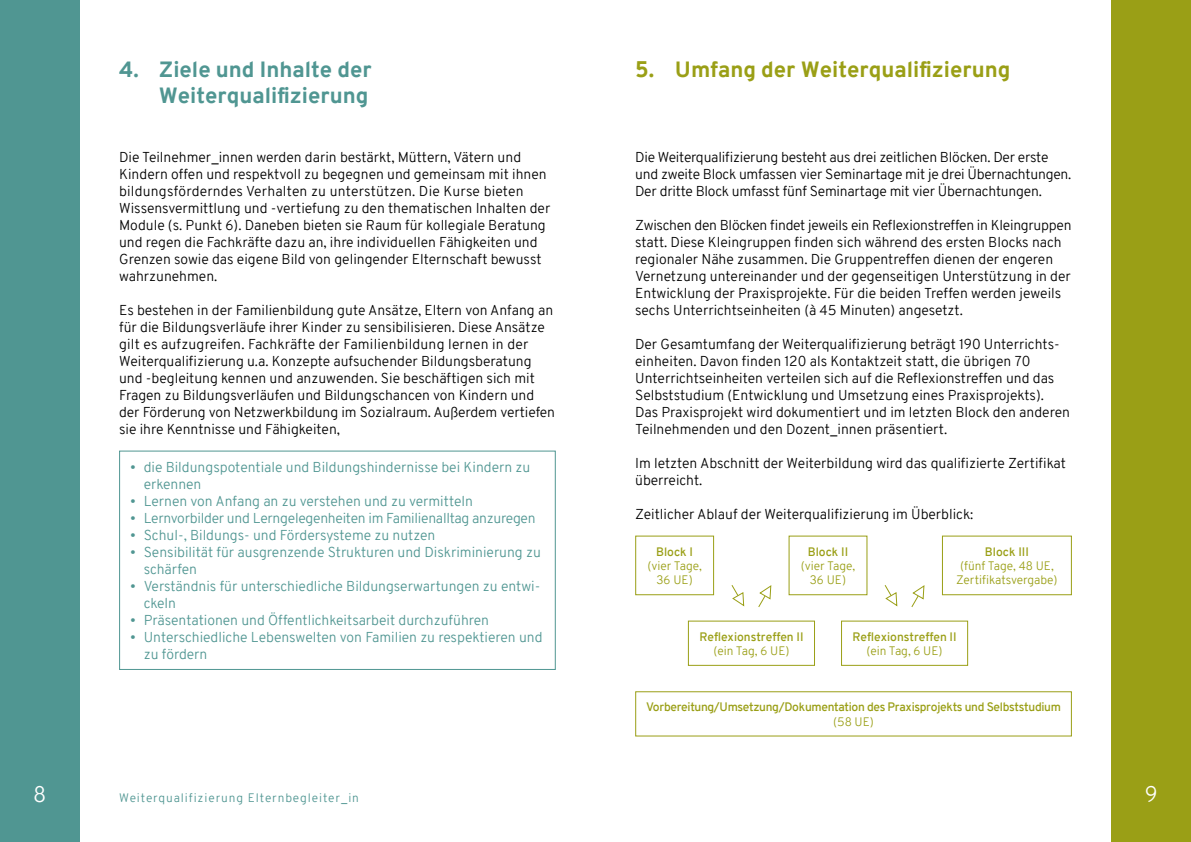
<style>
.page{position:relative;width:1191px;height:842px;background:#fff}
.page>*{position:absolute;margin:0;border:0;box-sizing:border-box;transform-origin:0 0}
.t1{font:700 22px/26.4px "Overpass";color:#509692;text-align:right}
.t2{font:700 22px "Overpass";color:#9a9f16}
.t3{font:300 22px "Overpass";color:#fff}
.t4{font:300 14px/17px "Overpass";color:#000}
.t5{font:300 14px/17px "Overpass";color:#509692}
.t6{font:300 14px "Overpass";letter-spacing:-.02em;color:#509692}
.t7{font:300 12px/14.4px "Overpass";color:#9a9f16;text-align:center}
.t8{font:12px "Overpass";letter-spacing:-.025em;color:#9a9f16}
.t9{font:12px "Overpass";color:#9a9f16}
.t10{font:300 12px "Overpass";letter-spacing:.075em;color:#509692}
.s1{font-size:22.5px}
</style>
<div class="page">
<div style="left:1111px;top:0;width:80px;height:842px;background:#9a9f16"></div>
<div style="left:0;top:0;width:79px;height:842px;background:#509692"></div>
<div style="left:119px;top:451px;width:437px;height:219px;border:1px solid #509692"></div>
<div style="left:635px;top:536px;width:79px;height:59px;border:1px solid #9a9f16"></div>
<div style="left:942px;top:536px;width:129px;height:59px;border:1px solid #9a9f16"></div>
<div style="left:688px;top:621px;width:127px;height:45px;border:1px solid #9a9f16"></div>
<div style="left:841px;top:621px;width:127px;height:45px;border:1px solid #9a9f16"></div>
<svg style="left:758px;top:585px;width:14px;height:22px"></svg>
<svg style="left:731px;top:585px;width:14px;height:22px"></svg>
<svg style="left:911px;top:585px;width:14px;height:22px"></svg>
<svg style="left:884px;top:585px;width:14px;height:22px"></svg>
<h1 class="t1" style="left:119px;top:56px;width:254px">4. Ziele und Inhalte der<br>Weiterqualifizierung</h1>
<p class="t4" style="left:119px;top:148px;width:433px">Die Teilnehmer_innen werden darin bestärkt, Müttern, Vätern und Kindern offen und respektvoll zu begegnen und gemeinsam mit ihnen bildungsförderndes Verhalten zu unterstützen. Die Kurse bieten Wissensvermittlung und -vertiefung zu den thematischen Inhalten der Module (s. Punkt 6). Daneben bieten sie Raum für kollegiale Beratung und regen die Fachkräfte dazu an, ihre individuellen Fähigkeiten und Grenzen sowie das eigene Bild von gelingender Elternschaft bewusst wahrzunehmen.</p>
<p class="t4" style="left:119px;top:301px;width:437px">Es bestehen in der Familienbildung gute Ansätze, Eltern von Anfang an für die Bildungsverläufe ihrer Kinder zu sensibilisieren. Diese Ansätze gilt es aufzugreifen. Fachkräfte der Familienbildung lernen in der Weiterqualifizierung u.a. Konzepte aufsuchender Bildungsberatung und -begleitung kennen und anzuwenden. Sie beschäftigen sich mit Fragen zu Bildungsverläufen und Bildungschancen von Kindern und der Förderung von Netzwerkbildung im Sozialraum. Außerdem vertiefen sie ihre Kenntnisse und Fähigkeiten,</p>
<p class="t5" style="left:144px;top:459px;width:388px;text-indent:-14px">• die Bildungspotentiale und Bildungshindernisse bei Kindern zu erkennen</p>
<p class="t5" style="left:130px;top:493px;width:344px">• Lernen von Anfang an zu verstehen und zu vermitteln</p>
<p class="t6" style="left:130px;top:510px;width:407px">• Lernvorbilder und Lerngelegenheiten im Familienalltag anzuregen</p>
<p class="t5" style="left:130px;top:527px;width:307px">• Schul-, Bildungs- und Fördersysteme zu nutzen</p>
<p class="t5" style="left:144px;top:544px;width:399px;text-indent:-14px">• Sensibilität für ausgrenzende Strukturen und Diskriminierung zu schärfen</p>
<p class="t5" style="left:144px;top:578px;width:398px;text-indent:-14px">• Verständnis für unterschiedliche Bildungserwartungen zu entwi&shy;ckeln</p>
<p class="t5" style="left:130px;top:612px;width:360px">• Präsentationen und Öffentlichkeitsarbeit durchzuführen</p>
<p class="t5" style="left:144px;top:629px;width:400px;text-indent:-14px">• Unterschiedliche Lebenswelten von Familien zu respektieren und zu fördern</p>
<h1 class="t2" style="left:635px;top:55px;width:377px"><span class="s1">5.</span> Umfang der Weiterqualifizierung</h1>
<p class="t4" style="left:635px;top:148px;width:437px">Die Weiterqualifizierung besteht aus drei zeitlichen Blöcken. Der erste und zweite Block umfassen vier Seminartage mit je drei Übernachtungen.<br>Der dritte Block umfasst fünf Seminartage mit vier Übernachtungen.</p>
<p class="t4" style="left:635px;top:216px;width:438px">Zwischen den Blöcken findet jeweils ein Reflexionstreffen in Kleingruppen statt. Diese Kleingruppen finden sich während des ersten Blocks nach regionaler Nähe zusammen. Die Gruppentreffen dienen der engeren Vernetzung untereinander und der gegenseitigen Unterstützung in der Entwicklung der Praxisprojekte. Für die beiden Treffen werden jeweils sechs Unterrichtseinheiten (à 45 Minuten) angesetzt.</p>
<p class="t4" style="left:635px;top:335px;width:436px">Der Gesamtumfang der Weiterqualifizierung beträgt 190 Unterrichts&shy;einheiten. Davon finden 120 als Kontaktzeit statt, die übrigen 70<br>Unterrichtseinheiten verteilen sich auf die Reflexionstreffen und das Selbststudium (Entwicklung und Umsetzung eines Praxisprojekts).<br>Das Praxisprojekt wird dokumentiert und im letzten Block den anderen Teilnehmenden und den Dozent_innen präsentiert.</p>
<p class="t4" style="left:635px;top:454px;width:432px">Im letzten Abschnitt der Weiterbildung wird das qualifizierte Zertifikat überreicht.</p>
<p class="t4" style="left:635px;top:505px;width:340px">Zeitlicher Ablauf der Weiterqualifizierung im Überblick:</p>
<p class="t8" style="left:807px;top:544px;width:42px">Block II</p>
<p class="t7" style="left:800px;top:559px;width:56px">(vier Tage,<br>36 UE)</p>
<p class="t9" style="left:984px;top:544px;width:46px">Block III</p>
<p class="t7" style="left:956px;top:559px;width:103px">(fünf Tage, 48 UE,<br>Zertifikatsvergabe)</p>
<p class="t8" style="left:656px;top:544px;width:39px">Block I</p>
<p class="t7" style="left:647px;top:559px;width:56px">(vier Tage,<br>36 UE)</p>
<p class="t9" style="left:699px;top:629px;width:106px">Reflexionstreffen II</p>
<p class="t7" style="left:713px;top:644px;width:78px">(ein Tag, 6 UE)</p>
<p class="t9" style="left:852px;top:629px;width:106px">Reflexionstreffen II</p>
<p class="t7" style="left:866px;top:644px;width:78px">(ein Tag, 6 UE)</p>
<p class="t8" style="left:646px;top:700px;width:416px">Vorbereitung/Umsetzung/Dokumentation des Praxisprojekts und Selbststudium</p>
<p class="t7" style="left:833px;top:714px;width:42px">(58 UE)</p>
<h1 class="t3" style="left:33px;top:781px;width:15px">8</h1>
<h1 class="t3" style="left:1144px;top:781px;width:14px">9</h1>
<p class="t10" style="left:119px;top:791px;width:241px">Weiterqualifizierung Elternbegleiter_in</p>
</div>
